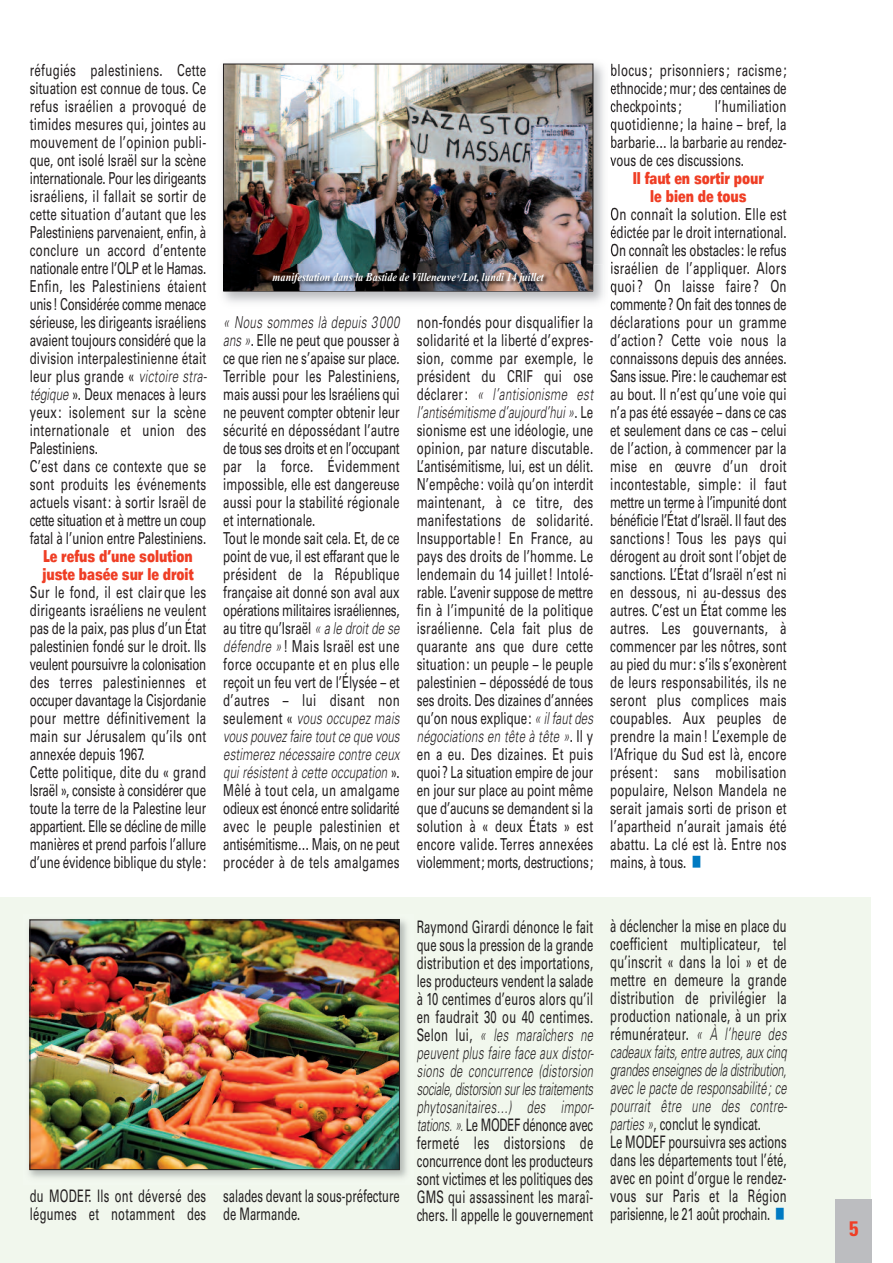
<style>
.page{position:relative;width:893px;height:1263px;background:#fff}
.page>*{position:absolute;margin:0;border:0;box-sizing:border-box;transform-origin:0 0}
.t1{font:700 condensed 21px "Univers";color:#ef3e25}
.t2{font:17.25px/18px "Univers";letter-spacing:.025em;color:#231f20;scale:.65 1}
.t3{font:17.25px/18px "Univers";color:#231f20;scale:.65 1}
.t4{font:16.5px/18px "Univers";color:#231f20;text-align:justify;scale:.7 1}
.t5{font:900 expanded 16.5px/18px "Univers";color:#ef3e25;text-align:center;scale:.55 1}
.t6{font:italic 700 12px "Times New Roman";color:#fff;scale:.85 1}
.s1{font-weight:300;font-style:italic}
</style>
<div class="page">
<div style="left:0;top:897px;width:871px;height:366px;background:#f1f7ed"></div>
<div style="left:836px;top:1199px;width:36px;height:64px;background:#bcbdc0"></div>
<img style="left:29px;top:919px;width:378px;height:259px">
<img style="left:32px;top:922px;width:366px;height:246px">
<div style="left:30px;top:920px;width:370px;height:250px;border:1px solid #231f20"></div>
<img style="left:222px;top:63px;width:391px;height:245px">
<svg style="left:611px;top:64px;width:2px;height:12px"></svg>
<svg style="left:611px;top:85px;width:2px;height:9px"></svg>
<svg style="left:611px;top:103px;width:2px;height:10px"></svg>
<svg style="left:611px;top:121px;width:2px;height:27px"></svg>
<svg style="left:610px;top:157px;width:3px;height:9px"></svg>
<svg style="left:611px;top:207px;width:2px;height:13px"></svg>
<svg style="left:611px;top:229px;width:2px;height:45px"></svg>
<svg style="left:611px;top:283px;width:2px;height:10px"></svg>
<svg style="left:611px;top:301px;width:2px;height:9px"></svg>
<img style="left:225px;top:66px;width:366px;height:199px">
<img style="left:222px;top:265px;width:381px;height:40px">
<img style="left:224px;top:265px;width:369px;height:26px">
<p class="t4" style="left:30px;top:62px;width:254px;text-align:left">réfugiés palestiniens. Cette situation est connue de tous. Ce refus israélien a provoqué de timides mesures qui, jointes au mouvement de l’opinion publi&shy;que, ont isolé Israël sur la scène internationale. Pour les dirigeants israéliens, il fallait se sortir de cette situation d’autant que les<br>Palestiniens parvenaient, enfin, à conclure un accord d’entente nationale entre l’OLP et le Hamas.<br>Enfin, les Palestiniens étaient unis! Considérée comme menace sérieuse, les dirigeants israéliens avaient toujours considéré que la division interpalestinienne était leur plus grande « <span class="s1">victoire stra&shy;tégique</span> ». Deux menaces à leurs yeux : isolement sur la scène internationale et union des<br>Palestiniens.<br>C’est dans ce contexte que se sont produits les événements actuels visant: à sortir Israël de cette situation et à mettre un coup fatal à l’union entre Palestiniens.</p>
<p class="t5" style="left:42px;top:548px;width:276px;text-align:left">Le refus d’une solution juste basée sur le droit</p>
<p class="t4" style="left:30px;top:584px;width:254px;text-align:left">Sur le fond, il est clairque les dirigeants israéliens ne veulent pas de la paix, pas plus d’un État palestinien fondé sur le droit. Ils veulent poursuivre la colonisation des terres palestiniennes et occuper davantage la Cisjordanie pour mettre définitivement la main sur Jérusalem qu’ils ont annexée depuis 1967.<br>Cette politique, dite du « grand<br>Israël », consiste à considérer que toute la terre de la Palestine leur appartient. Elle se décline de mille manières et prend parfois l’allure d’une évidence biblique du style:</p>
<p class="t6" style="left:273px;top:270px;width:320px">manifestation dans la Bastide de Villeneuve <sup>s</sup>/Lot, lundi 14 juillet</p>
<p class="t4" style="left:223px;top:314px;width:254px;text-align:left"><span class="s1">« Nous sommes là depuis 3 000 ans »</span>. Elle ne peut que pousser à ce que rien ne s’apaise sur place.<br>Terrible pour les Palestiniens, mais aussi pour les Israéliens qui ne peuvent compter obtenir leur sécurité en dépossédant l’autre de tous ses droits et en l’occupant par la force. Évidemment impossible, elle est dangereuse aussi pour la stabilité régionale et internationale.<br>Tout le monde sait cela. Et, de ce point de vue, il est effarant que le président de la République française ait donné son aval aux opérations militaires israéliennes, au titre qu’Israël <span class="s1">« a le droit de se défendre »</span> ! Mais Israël est une force occupante et en plus elle reçoit un feu vert de l’Élysée – et d’autres – lui disant non seulement « <span class="s1">vous occupez mais vous pouvez faire tout ce que vous estimerez nécessaire contre ceux qui résistent à cette occupation</span> ».<br>Mêlé à tout cela, un amalgame odieux est énoncé entre solidarité avec le peuple palestinien et antisémitisme… Mais, on ne peut procéder à de tels amalgames</p>
<p class="t4" style="left:417px;top:314px;width:254px">non-fondés pour disqualifier la solidarité et la liberté d’expres&shy;sion, comme par exemple, le président du CRIF qui ose déclarer: <span class="s1">« l’antisionisme est l’antisémitisme d’aujourd’hui »</span>. Le sionisme est une idéologie, une opinion, par nature discutable.<br>L’antisémitisme, lui, est un délit.<br>N’empêche: voilà qu’on interdit maintenant, à ce titre, des manifestations de solidarité.<br>Insupportable ! En France, au pays des droits de l’homme. Le lendemain du 14 juillet! Intolé&shy;rable. L’avenir suppose de mettre fin à l’impunité de la politique israélienne. Cela fait plus de quarante ans que dure cette situation: un peuple – le peuple palestinien – dépossédé de tous ses droits. Des dizaines d’années qu’on nous explique: <span class="s1">« il faut des négociations en tête à tête »</span>. Il y en a eu. Des dizaines. Et puis quoi? La situation empire de jour en jour sur place au point même que d’aucuns se demandent si la solution à « deux États » est encore valide. Terres annexées violemment; morts, destructions;</p>
<p class="t4" style="left:610px;top:62px;width:254px">blocus ; prisonniers ; racisme ; ethnocide; mur; des centaines de checkpoints ;</p>
<p class="t4" style="left:610px;top:98px;width:254px;text-indent:104px">l’humiliation quotidienne ; la haine – bref, la barbarie… la barbarie au rendez&shy;vous de ces discussions.</p>
<p class="t5" style="left:633px;top:170px;width:241px">Il faut en sortir pour le bien de tous</p>
<p class="t4" style="left:610px;top:206px;width:254px">On connaît la solution. Elle est édictée par le droit international.<br>On connaît les obstacles: le refus israélien de l’appliquer. Alors quoi ? On laisse faire ? On commente? On fait des tonnes de déclarations pour un gramme d’action? Cette voie nous la connaissons depuis des années.<br>Sans issue. Pire: le cauchemar est au bout. Il n’est qu’une voie qui n’a pas été essayée – dans ce cas et seulement dans ce cas – celui de l’action, à commencer par la mise en œuvre d’un droit incontestable, simple : il faut mettre un terme à l’impunité dont bénéficie l’État d’Israël. Il faut des sanctions ! Tous les pays qui dérogent au droit sont l’objet de sanctions. L’État d’Israël n’est ni en dessous, ni au-dessus des autres. C’est un État comme les autres. Les gouvernants, à commencer par les nôtres, sont au pied du mur: s’ils s’exonèrent de leurs responsabilités, ils ne seront plus complices mais coupables. Aux peuples de prendre la main! L’exemple de l’Afrique du Sud est là, encore présent: sans mobilisation populaire, Nelson Mandela ne serait jamais sorti de prison et l’apartheid n’aurait jamais été abattu. La clé est là. Entre nos mains, à tous.</p>
<p class="t2" style="left:30px;top:1189px;width:273px">du MODEF. Ils ont déversé des légumes et notamment des</p>
<p class="t3" style="left:223px;top:1189px;width:273px">salades devant la sous-préfecture de Marmande.</p>
<p class="t2" style="left:417px;top:919px;width:273px;text-align:justify">Raymond Girardi dénonce le fait que sous la pression de la grande distribution et des importations, les producteurs vendent la salade à 10 centimes d’euros alors qu’il en faudrait 30 ou 40 centimes.<br>Selon lui, <span class="s1">« les maraîchers ne peuvent plus faire face aux distor&shy;sions de concurrence (distorsion sociale, distorsion sur les traitements phytosanitaires…) des impor&shy;tations. ».</span> Le MODEF dénonce avec fermeté les distorsions de concurrence dont les producteurs sont victimes et les politiques des GMS qui assassinent les maraî&shy;chers. Il appelle le gouvernement</p>
<p class="t2" style="left:610px;top:918px;width:273px">à déclencher la mise en place du coefficient multiplicateur, tel qu’inscrit « dans la loi » et de mettre en demeure la grande distribution de privilégier la production nationale, à un prix rémunérateur. <span class="s1">« À l’heure des cadeaux faits, entre autres, aux cinq grandes enseignes de la distribution, avec le pacte de responsabilité; ce pourrait être une des contre&shy;parties »</span>, conclut le syndicat.<br>Le MODEF poursuivra ses actions dans les départements tout l’été, avec en point d’orgue le rendez&shy;vous sur Paris et la Région parisienne, le 21 août prochain.</p>
<p class="t1" style="left:849px;top:1221px;width:11px">5</p>
</div>
